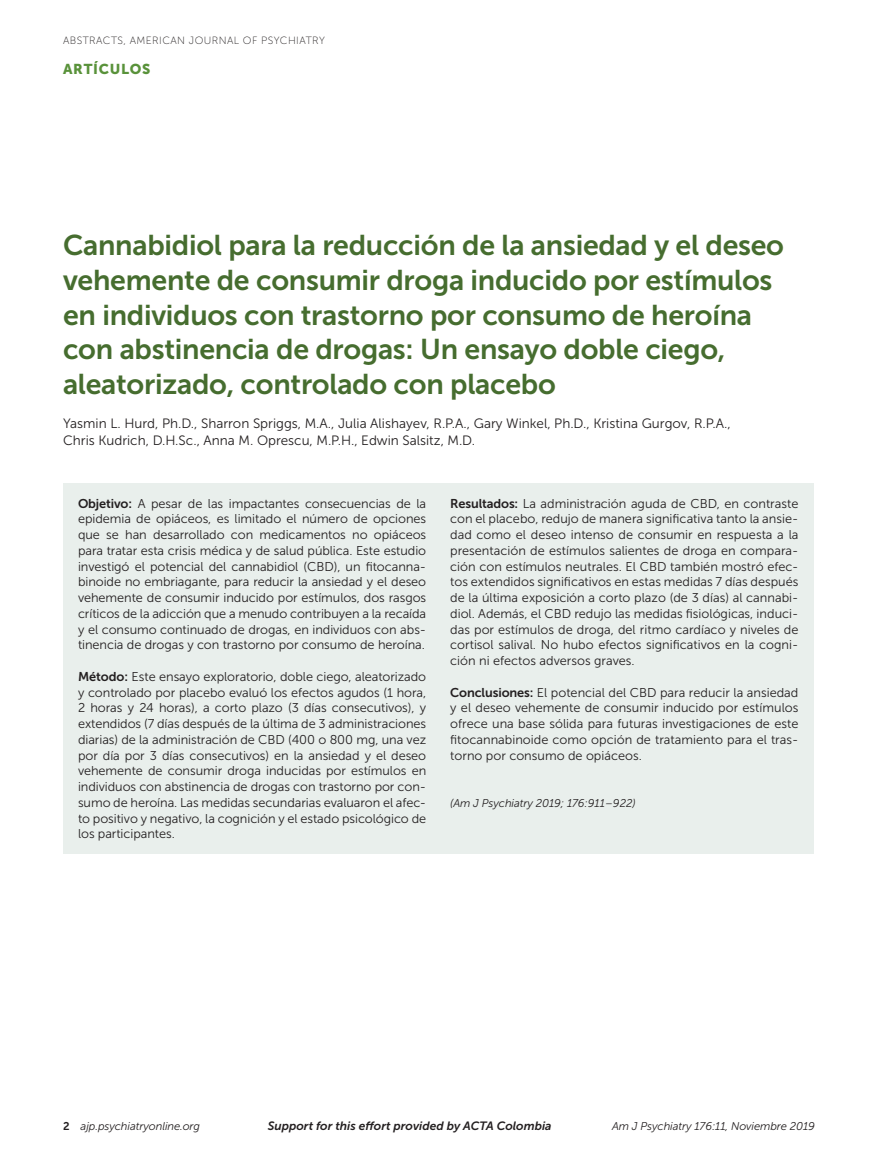
<style>
.page{position:relative;width:878px;height:1175px;background:#fff}
.page>*{position:absolute;margin:0;border:0;box-sizing:border-box;transform-origin:0 0}
.t1{font:28.5px/34.5px "Museo Sans 700";letter-spacing:-.01em;color:#466d2f}
.t2{font:14.25px "Museo Sans 900";letter-spacing:.05em;color:#59923a}
.t3{font:13.5px/16.5px "Museo Sans 300";color:#231f20}
.t4{font:12.75px/15.8px "Museo Sans 300";letter-spacing:-.005em;color:#231f20;text-align:justify}
.t5{font:italic 12px "Museo Sans 700";color:#231f20}
.t6{font:italic 11.25px "Museo Sans 300";letter-spacing:-.01em;color:#231f20}
.t7{font:10.5px "Museo Sans 100";letter-spacing:.04em;color:#231f20}
.s1{font-family:"Museo Sans 700"}
.s2{font-family:"Museo Sans 700";font-style:normal}
</style>
<div class="page">
<div style="left:63px;top:483px;width:750px;height:370px;background:#e9efec"></div>
<p class="t7" style="left:63px;top:35px;width:263px">ABSTRACTS, AMERICAN JOURNAL OF PSYCHIATRY</p>
<p class="t2" style="left:63px;top:61px;width:89px">ARTÍCULOS</p>
<p class="t1" style="left:63px;top:228px;width:722px">Cannabidiol para la reducción de la ansiedad y el deseo vehemente de consumir droga inducido por estímulos en individuos con trastorno por consumo de heroína con abstinencia de drogas: Un ensayo doble ciego, aleatorizado, controlado con placebo</p>
<p class="t3" style="left:63px;top:415px;width:669px">Yasmin L. Hurd, Ph.D., Sharron Spriggs, M.A., Julia Alishayev, R.P.A., Gary Winkel, Ph.D., Kristina Gurgov, R.P.A.,<br>Chris Kudrich, D.H.Sc., Anna M. Oprescu, M.P.H., Edwin Salsitz, M.D.</p>
<p class="t4" style="left:78px;top:495px;width:350px"><span class="s1">Objetivo:</span> A pesar de las impactantes consecuencias de la epidemia de opiáceos, es limitado el número de opciones que se han desarrollado con medicamentos no opiáceos para tratar esta crisis médica y de salud pública. Este estudio investigó el potencial del cannabidiol (CBD), un fitocanna&shy;binoide no embriagante, para reducir la ansiedad y el deseo vehemente de consumir inducido por estímulos, dos rasgos críticos de la adicción que a menudo contribuyen a la recaída y el consumo continuado de drogas, en individuos con abs&shy;tinencia de drogas y con trastorno por consumo de heroína.</p>
<p class="t4" style="left:78px;top:668px;width:350px"><span class="s1">Método:</span> Este ensayo exploratorio, doble ciego, aleatorizado y controlado por placebo evaluó los efectos agudos (1 hora, 2 horas y 24 horas), a corto plazo (3 días consecutivos), y extendidos (7 días después de la última de 3 administraciones diarias) de la administración de CBD (400 o 800 mg, una vez por día por 3 días consecutivos) en la ansiedad y el deseo vehemente de consumir droga inducidas por estímulos en individuos con abstinencia de drogas con trastorno por con&shy;sumo de heroína. Las medidas secundarias evaluaron el afec&shy;to positivo y negativo, la cognición y el estado psicológico de los participantes.</p>
<p class="t4" style="left:450px;top:495px;width:350px"><span class="s1">Resultados:</span> La administración aguda de CBD, en contraste con el placebo, redujo de manera significativa tanto la ansie&shy;dad como el deseo intenso de consumir en respuesta a la presentación de estímulos salientes de droga en compara&shy;ción con estímulos neutrales. El CBD también mostró efec&shy;tos extendidos significativos en estas medidas 7 días después de la última exposición a corto plazo (de 3 días) al cannabi&shy;diol. Además, el CBD redujo las medidas fisiológicas, induci&shy;das por estímulos de droga, del ritmo cardíaco y niveles de cortisol salival. No hubo efectos significativos en la cogni&shy;ción ni efectos adversos graves.</p>
<p class="t4" style="left:450px;top:684px;width:349px"><span class="s1">Conclusiones:</span> El potencial del CBD para reducir la ansiedad y el deseo vehemente de consumir inducido por estímulos ofrece una base sólida para futuras investigaciones de este fitocannabinoide como opción de tratamiento para el tras&shy;torno por consumo de opiáceos.</p>
<p class="t6" style="left:450px;top:797px;width:187px">(Am J Psychiatry 2019; 176:911–922)</p>
<p class="t6" style="left:63px;top:1119px;width:139px"><span class="s2">2</span> ajp.psychiatryonline.org</p>
<p class="t5" style="left:268px;top:1119px;width:285px">Support for this effort provided by ACTA Colombia</p>
<p class="t6" style="left:612px;top:1119px;width:204px">Am J Psychiatry 176:11, Noviembre 2019</p>
</div>
